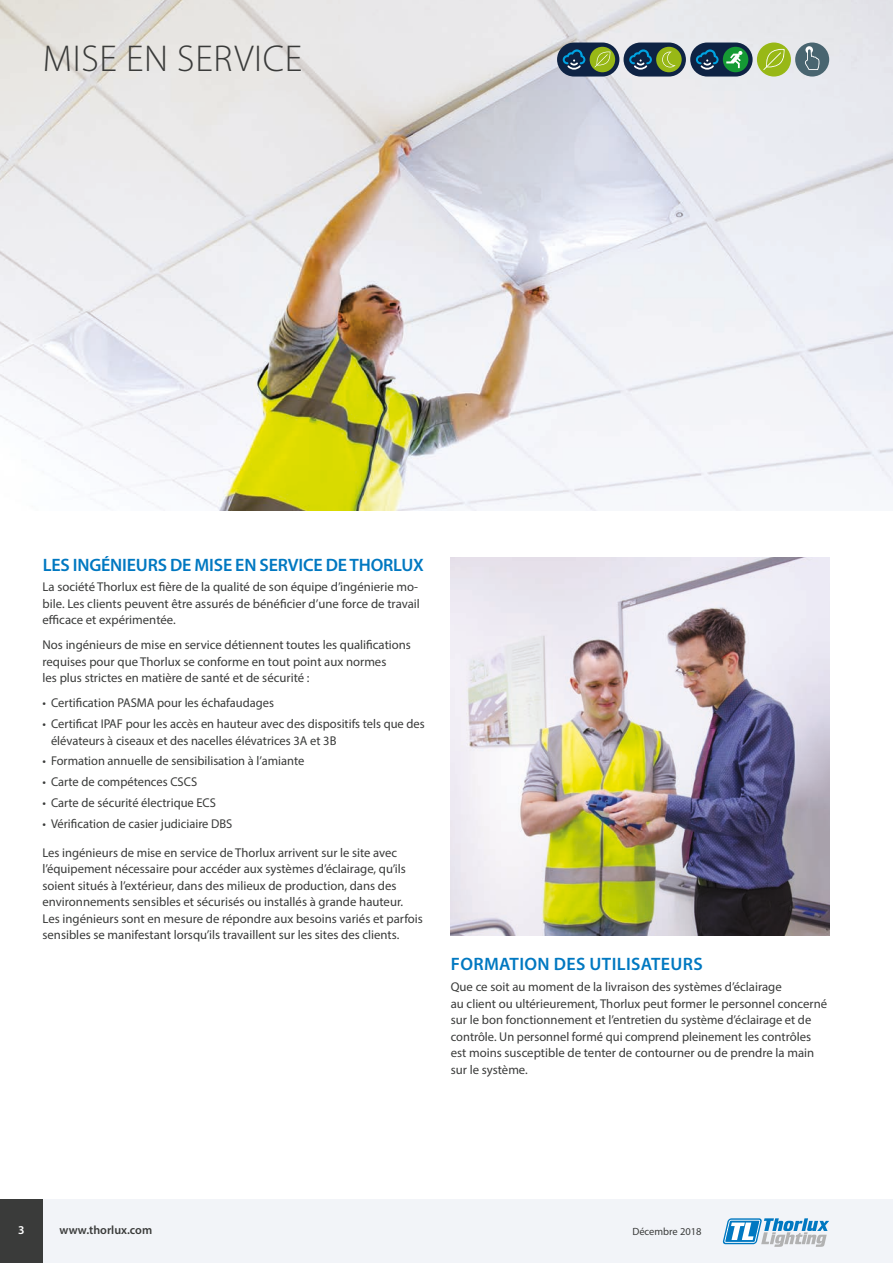
<style>
.page{position:relative;width:893px;height:1263px;background:#fff}
.page>*{position:absolute;margin:0;border:0;box-sizing:border-box;transform-origin:0 0}
.t1{font:300 37.5px "Myriad Pro";letter-spacing:.02em;color:#3a3b3a}
.t2{font:600 18px "Myriad Pro";letter-spacing:-.01em;color:#0078c1}
.t3{font:600 18px "Myriad Pro";letter-spacing:.02em;color:#0078c1}
.t4{font:12.75px/16.5px "Myriad Pro";color:#3a3b3a}
.t5{font:600 12px "Myriad Pro";color:#3a3b3a}
.t6{font:600 12px "Myriad Pro";color:#fff}
.t7{font:10.5px "Myriad Pro";color:#3a3b3a}
</style>
<div class="page">
<img style="left:451px;top:557px;width:378px;height:378px">
<img style="left:0;top:0;width:893px;height:510px">
<div style="left:557px;top:43px;width:62px;height:34px;background:#0e2344;border-radius:17px"></div>
<svg style="left:563px;top:49px;width:22px;height:21px"></svg>
<div style="left:590px;top:47px;width:25px;height:25px;background:#98b816;border-radius:50%"></div>
<svg style="left:594px;top:52px;width:17px;height:16px"></svg>
<div style="left:624px;top:43px;width:62px;height:34px;background:#0e2344;border-radius:17px"></div>
<svg style="left:629px;top:49px;width:23px;height:21px"></svg>
<div style="left:656px;top:47px;width:26px;height:25px;background:#98b816;border-radius:50%"></div>
<svg style="left:662px;top:52px;width:14px;height:15px"></svg>
<div style="left:690px;top:43px;width:63px;height:34px;background:#0e2344;border-radius:17px"></div>
<svg style="left:696px;top:49px;width:23px;height:21px"></svg>
<div style="left:723px;top:47px;width:25px;height:25px;background:#159a34;border-radius:50%"></div>
<svg style="left:726px;top:51px;width:16px;height:17px"></svg>
<div style="left:757px;top:43px;width:34px;height:34px;background:#98b816;border-radius:50%"></div>
<svg style="left:763px;top:49px;width:22px;height:21px"></svg>
<div style="left:795px;top:43px;width:34px;height:34px;background:#496570;border-radius:50%"></div>
<svg style="left:805px;top:46px;width:15px;height:24px"></svg>
<div style="left:0;top:1199px;width:893px;height:64px;background:#f2f4f8"></div>
<svg style="left:723px;top:1218px;width:106px;height:29px"></svg>
<div style="left:0;top:1199px;width:43px;height:64px;background:#3a3b3a"></div>
<h1 class="t1" style="left:43px;top:36px;width:261px">MISE EN SERVICE</h1>
<h2 class="t2" style="left:43px;top:553px;width:383px">LES INGÉNIEURS DE MISE EN SERVICE DE THORLUX</h2>
<p class="t4" style="left:43px;top:579px;width:379px">La société Thorlux est fière de la qualité de son équipe d’ingénierie mo&shy;bile. Les clients peuvent être assurés de bénéficier d’une force de travail efficace et expérimentée.</p>
<p class="t4" style="left:43px;top:637px;width:370px">Nos ingénieurs de mise en service détiennent toutes les qualifications requises pour que Thorlux se conforme en tout point aux normes<br>les plus strictes en matière de santé et de sécurité :</p>
<p class="t4" style="left:43px;top:695px;width:233px">• Certification PASMA pour les échafaudages</p>
<p class="t4" style="left:51px;top:715px;width:375px;text-indent:-9px">• Certificat IPAF pour les accès en hauteur avec des dispositifs tels que des élévateurs à ciseaux et des nacelles élévatrices 3A et 3B</p>
<p class="t4" style="left:43px;top:753px;width:263px">• Formation annuelle de sensibilisation à l’amiante</p>
<p class="t4" style="left:43px;top:773px;width:156px">• Carte de compétences CSCS</p>
<p class="t4" style="left:43px;top:794px;width:175px">• Carte de sécurité électrique ECS</p>
<p class="t4" style="left:43px;top:815px;width:191px">• Vérification de casier judiciaire DBS</p>
<p class="t4" style="left:43px;top:844px;width:382px">Les ingénieurs de mise en service de Thorlux arrivent sur le site avec l’équipement nécessaire pour accéder aux systèmes d’éclairage, qu’ils soient situés à l’extérieur, dans des milieux de production, dans des environnements sensibles et sécurisés ou installés à grande hauteur.<br>Les ingénieurs sont en mesure de répondre aux besoins variés et parfois sensibles se manifestant lorsqu’ils travaillent sur les sites des clients.</p>
<h2 class="t3" style="left:451px;top:953px;width:253px">FORMATION DES UTILISATEURS</h2>
<p class="t4" style="left:451px;top:978px;width:378px">Que ce soit au moment de la livraison des systèmes d’éclairage<br>au client ou ultérieurement, Thorlux peut former le personnel concerné sur le bon fonctionnement et l’entretien du système d’éclairage et de contrôle. Un personnel formé qui comprend pleinement les contrôles est moins susceptible de tenter de contourner ou de prendre la main sur le système.</p>
<p class="t6" style="left:18px;top:1222px;width:8px">3</p>
<p class="t5" style="left:60px;top:1222px;width:94px">www.thorlux.com</p>
<p class="t7" style="left:632px;top:1225px;width:71px">Décembre 2018</p>
</div>
